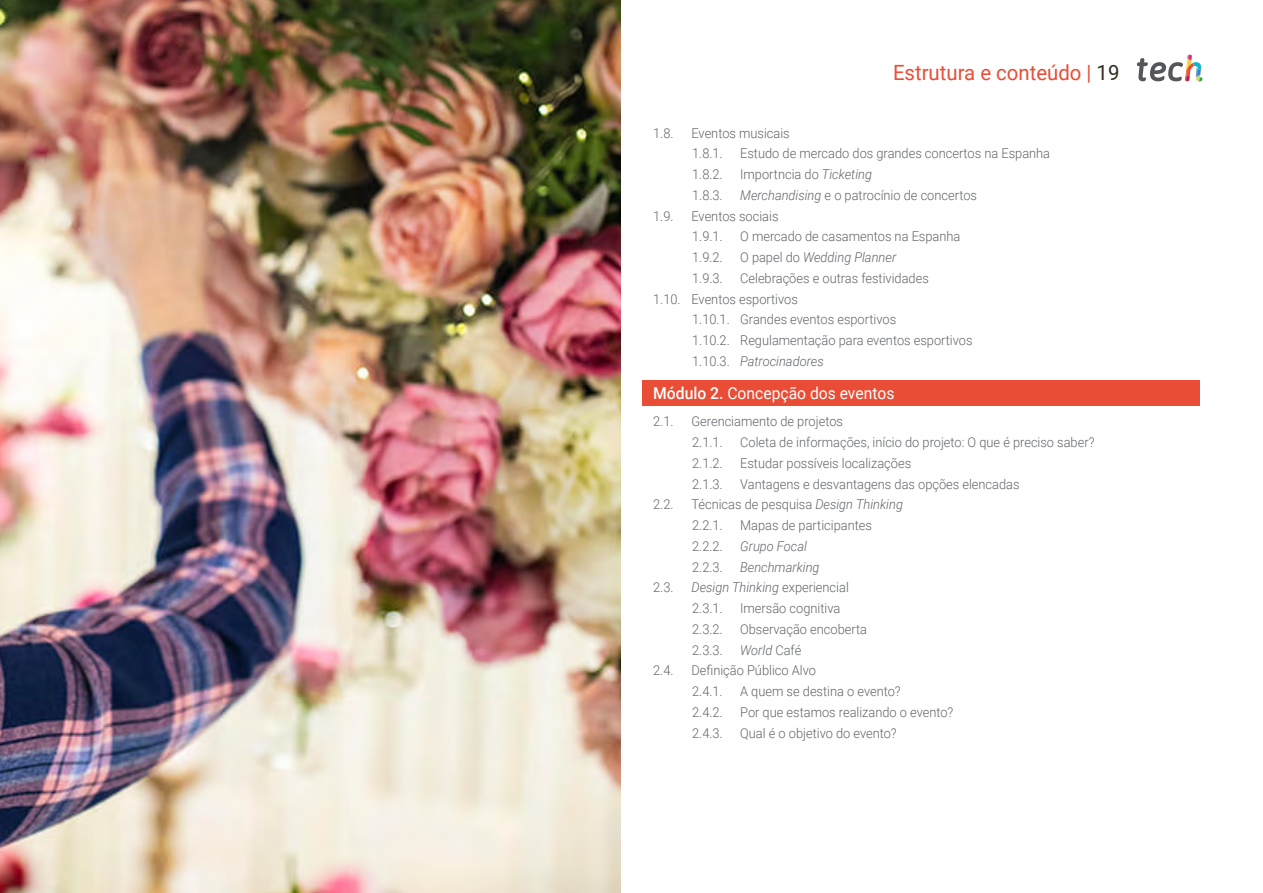
<style>
.page{position:relative;width:1263px;height:893px;background:#fff}
.page>*{position:absolute;margin:0;border:0;box-sizing:border-box;transform-origin:0 0}
.t1{font:21px "Roboto";color:#e94d35}
.t2{font:16.5px "Roboto";color:#fff;scale:.95 1}
.t3{font:300 13.5px/20.7px "Roboto";color:#61646a;scale:.95 1}
.t4{font:italic 300 13.5px "Roboto";color:#61646a;scale:.95 1}
.s1{color:#312e20}
.s2{font-style:italic}
.s3{font-style:normal}
.s4{font-weight:500}
</style>
<div class="page">
<svg style="left:1137px;top:55px;width:65px;height:27px"></svg>
<div style="left:642px;top:380px;width:557px;height:25px;background:#e94d35"></div>
<img style="left:0;top:0;width:621px;height:893px">
<h1 class="t1" style="left:893px;top:57px;width:228px">Estrutura e conteúdo | <span class="s1">19</span></h1>
<p class="t3" style="left:653px;top:122px;width:23px">1.8.</p>
<p class="t3" style="left:691px;top:122px;width:105px">Eventos musicais<br>1.8.1.</p>
<p class="t3" style="left:740px;top:143px;width:328px">Estudo de mercado dos grandes concertos na Espanha</p>
<p class="t3" style="left:692px;top:164px;width:34px">1.8.2.</p>
<p class="t3" style="left:740px;top:164px;width:140px">Importncia do <span class="s2">Ticketing</span></p>
<p class="t3" style="left:692px;top:184px;width:34px">1.8.3.</p>
<p class="t3" style="left:740px;top:184px;width:251px"><span class="s2">Merchandising</span> e o patrocínio de concertos</p>
<p class="t3" style="left:653px;top:205px;width:23px">1.9.</p>
<p class="t3" style="left:691px;top:205px;width:93px">Eventos sociais<br>1.9.1.</p>
<p class="t3" style="left:740px;top:226px;width:233px">O mercado de casamentos na Espanha</p>
<p class="t3" style="left:692px;top:247px;width:34px">1.9.2.</p>
<p class="t4" style="left:740px;top:248px;width:166px"><span class="s3">O papel do</span> Wedding Planner</p>
<p class="t3" style="left:692px;top:267px;width:34px">1.9.3.</p>
<p class="t3" style="left:740px;top:267px;width:200px">Celebrações e outras festividades</p>
<p class="t3" style="left:653px;top:288px;width:154px">1.10. Eventos esportivos</p>
<p class="t3" style="left:692px;top:309px;width:216px">1.10.1. Grandes eventos esportivos</p>
<p class="t3" style="left:692px;top:330px;width:297px">1.10.2. Regulamentação para eventos esportivos</p>
<p class="t4" style="left:692px;top:352px;width:140px"><span class="s3">1.10.3.</span> Patrocinadores</p>
<p class="t2" style="left:653px;top:382px;width:255px"><span class="s4">Módulo 2.</span> Concepção dos eventos</p>
<p class="t3" style="left:653px;top:411px;width:23px">2.1.</p>
<p class="t3" style="left:691px;top:411px;width:161px">Gerenciamento de projetos<br>2.1.1.</p>
<p class="t3" style="left:740px;top:431px;width:374px">Coleta de informações, início do projeto: O que é preciso saber?</p>
<p class="t3" style="left:692px;top:452px;width:34px">2.1.2.</p>
<p class="t3" style="left:740px;top:452px;width:181px">Estudar possíveis localizações</p>
<p class="t3" style="left:692px;top:473px;width:34px">2.1.3.</p>
<p class="t3" style="left:740px;top:473px;width:296px">Vantagens e desvantagens das opções elencadas</p>
<p class="t3" style="left:653px;top:494px;width:23px">2.2.</p>
<p class="t3" style="left:691px;top:494px;width:224px">Técnicas de pesquisa <span class="s2">Design Thinking<br></span>2.2.1.</p>
<p class="t3" style="left:740px;top:514px;width:140px">Mapas de participantes</p>
<p class="t3" style="left:692px;top:535px;width:34px">2.2.2.</p>
<p class="t4" style="left:740px;top:536px;width:72px">Grupo Focal</p>
<p class="t3" style="left:692px;top:556px;width:34px">2.2.3.</p>
<p class="t4" style="left:740px;top:557px;width:85px">Benchmarking</p>
<p class="t3" style="left:653px;top:577px;width:23px">2.3.</p>
<p class="t3" style="left:691px;top:577px;width:167px"><span class="s2">Design Thinking</span> experiencial<br>2.3.1.</p>
<p class="t3" style="left:740px;top:597px;width:107px">Imersão cognitiva</p>
<p class="t3" style="left:692px;top:618px;width:34px">2.3.2.</p>
<p class="t3" style="left:740px;top:618px;width:135px">Observação encoberta</p>
<p class="t3" style="left:692px;top:639px;width:34px">2.3.3.</p>
<p class="t4" style="left:740px;top:640px;width:66px">World <span class="s3">Café</span></p>
<p class="t3" style="left:653px;top:660px;width:23px">2.4.</p>
<p class="t3" style="left:691px;top:660px;width:133px">Definição Público Alvo<br>2.4.1.</p>
<p class="t3" style="left:740px;top:680px;width:170px">A quem se destina o evento?</p>
<p class="t3" style="left:692px;top:701px;width:34px">2.4.2.</p>
<p class="t3" style="left:740px;top:701px;width:226px">Por que estamos realizando o evento?</p>
<p class="t3" style="left:692px;top:722px;width:34px">2.4.3.</p>
<p class="t3" style="left:740px;top:722px;width:166px">Qual é o objetivo do evento?</p>
</div>
